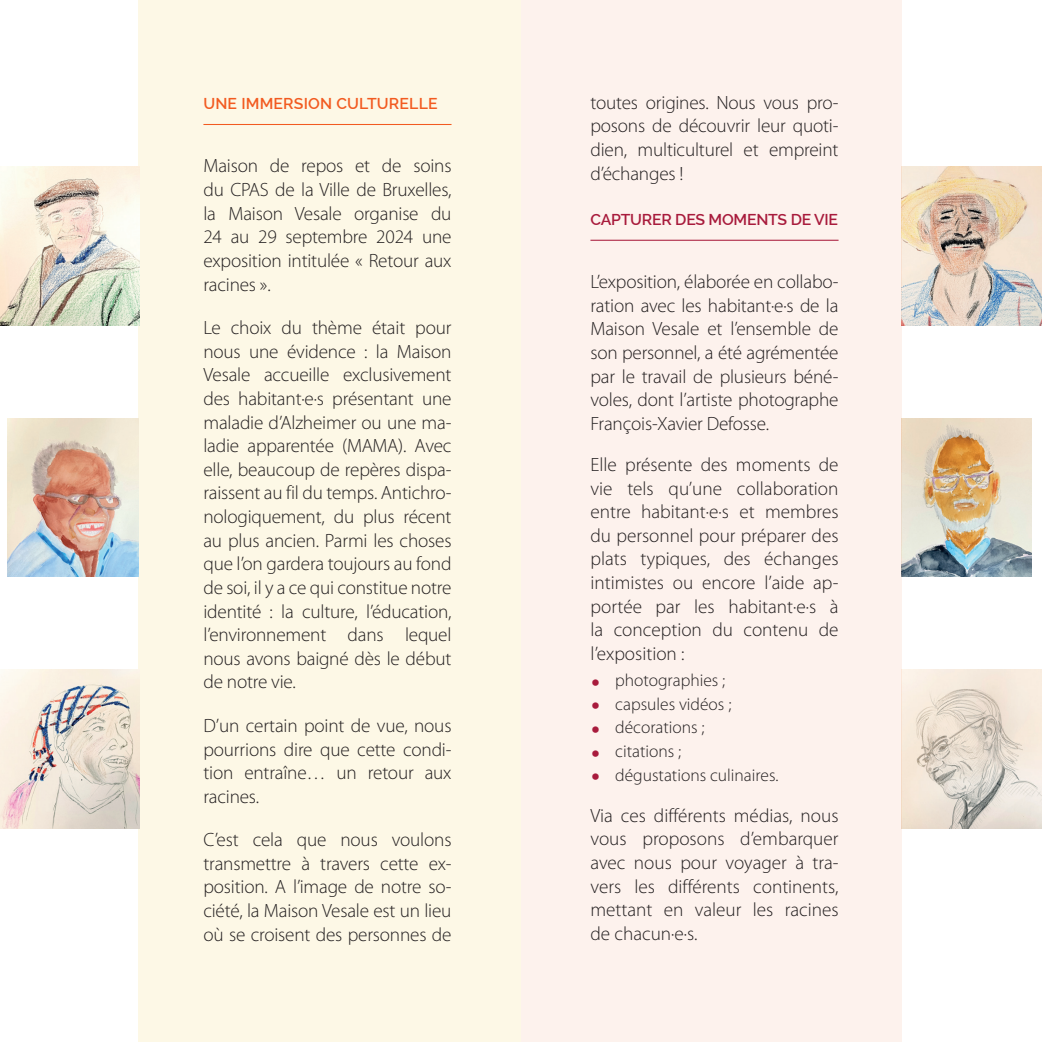
<style>
.page{position:relative;width:1042px;height:1042px;background:#fff}
.page>*{position:absolute;margin:0;border:0;box-sizing:border-box;transform-origin:0 0}
.t1{font:300 19.25px/23.6px "Myriad Pro";letter-spacing:-.01em;color:#231f20;text-align:justify}
.t2{font:300 17.5px "Myriad Pro";color:#231f20}
.t3{font:600 15.75px "Raleway";letter-spacing:-.015em;color:#a81b3c}
.t4{font:600 15.75px "Raleway";letter-spacing:.01em;color:#f25b21}
.s1{font-weight:700;font-size:24.5px;color:#a81b3c}
</style>
<div class="page">
<img style="left:902px;top:418px;width:130px;height:159px">
<img style="left:902px;top:166px;width:140px;height:159px">
<img style="left:902px;top:670px;width:140px;height:158px">
<div style="left:139px;top:0;width:382px;height:1042px;background:#fdf8e6"></div>
<div style="left:521px;top:0;width:381px;height:1042px;background:#fdf2ed"></div>
<hr style="left:203px;top:124px;width:248px;height:1px;background:#f25b21">
<hr style="left:590px;top:240px;width:248px;height:1px;background:#a81b3c">
<img style="left:7px;top:418px;width:132px;height:159px">
<img style="left:0;top:166px;width:139px;height:159px">
<img style="left:0;top:670px;width:139px;height:158px">
<p class="t4" style="left:203px;top:94px;width:236px">UNE IMMERSION CULTURELLE</p>
<p class="t1" style="left:203px;top:154px;width:250px">Maison de repos et de soins du CPAS de la Ville de Bruxelles, la Maison Vesale organise du 24 au 29 septembre 2024 une exposition intitulée « Retour aux racines ».</p>
<p class="t1" style="left:203px;top:316px;width:250px">Le choix du thème était pour nous une évidence : la Maison Vesale accueille exclusivement des habitant∙e∙s présentant une maladie d’Alzheimer ou une ma&shy;ladie apparentée (MAMA). Avec elle, beaucoup de repères dispa&shy;raissent au fil du temps. Antichro&shy;nologiquement, du plus récent au plus ancien. Parmi les choses que l’on gardera toujours au fond de soi, il y a ce qui constitue notre identité : la culture, l’éducation, l’environnement dans lequel nous avons baigné dès le début de notre vie.</p>
<p class="t1" style="left:203px;top:713px;width:250px">D’un certain point de vue, nous pourrions dire que cette condi&shy;tion entraîne… un retour aux racines.</p>
<p class="t1" style="left:203px;top:828px;width:250px">C’est cela que nous voulons transmettre à travers cette ex&shy;position. A l’image de notre so&shy;ciété, la Maison Vesale est un lieu où se croisent des personnes de</p>
<p class="t1" style="left:590px;top:90px;width:250px">toutes origines. Nous vous pro&shy;posons de découvrir leur quoti&shy;dien, multiculturel et empreint d’échanges !</p>
<p class="t3" style="left:590px;top:210px;width:249px">CAPTURER DES MOMENTS DE VIE</p>
<p class="t1" style="left:590px;top:270px;width:250px">L’exposition, élaborée en collabo&shy;ration avec les habitant∙e∙s de la Maison Vesale et l’ensemble de son personnel, a été agrémentée par le travail de plusieurs béné&shy;voles, dont l’artiste photographe François-Xavier Defosse.</p>
<p class="t1" style="left:590px;top:452px;width:250px">Elle présente des moments de vie tels qu’une collaboration entre habitant∙e∙s et membres du personnel pour préparer des plats typiques, des échanges intimistes ou encore l’aide ap&shy;portée par les habitant∙e∙s à la conception du contenu de l’exposition :</p>
<p class="t2" style="left:591px;top:670px;width:135px"><span class="s1">•</span> photographies ;</p>
<p class="t2" style="left:591px;top:693px;width:141px"><span class="s1">•</span> capsules vidéos ;</p>
<p class="t2" style="left:591px;top:717px;width:115px"><span class="s1">•</span> décorations ;</p>
<p class="t2" style="left:591px;top:740px;width:91px"><span class="s1">•</span> citations ;</p>
<p class="t2" style="left:591px;top:764px;width:188px"><span class="s1">•</span> dégustations culinaires.</p>
<p class="t1" style="left:590px;top:803px;width:250px">Via ces différents médias, nous vous proposons d’embarquer avec nous pour voyager à tra&shy;vers les différents continents, mettant en valeur les racines de chacun∙e∙s.</p>
</div>
